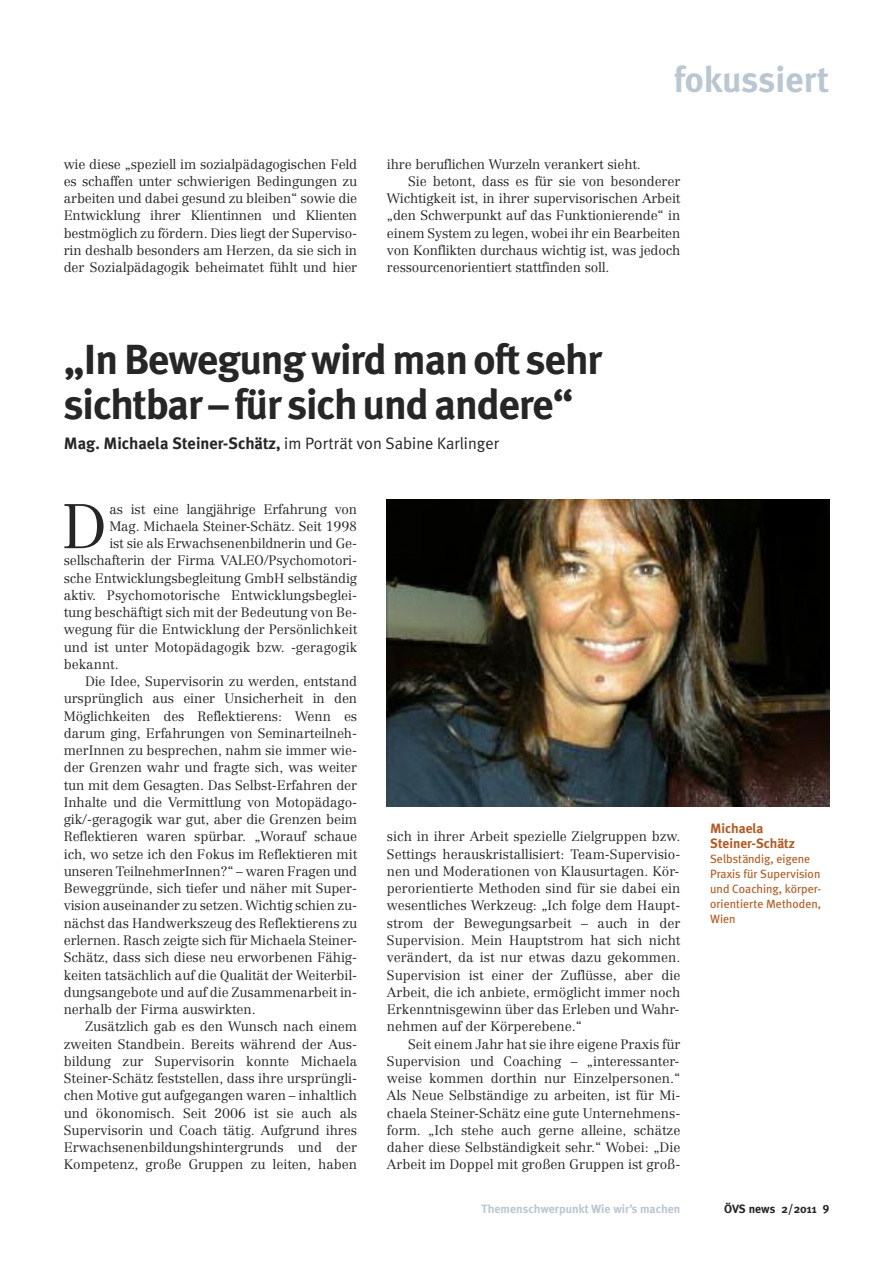
<style>
.page{position:relative;width:893px;height:1263px;background:#fff}
.page>*{position:absolute;margin:0;border:0;box-sizing:border-box;transform-origin:0 0}
.t1{font:300 61.95px "Centennial";color:#272627}
.t2{font:700 42px/45px "Meta Plus";letter-spacing:-.025em;color:#272627}
.t3{font:700 36px "Meta Plus";color:#b9c7d2}
.t4{font:700 16.5px "Meta Plus";color:#272627}
.t5{font:300 13.5px/17.2px "Centennial";letter-spacing:-.005em;color:#272627;text-align:justify}
.t6{font:700 13.5px/15px "Meta Plus";color:#b35b22}
.t7{font:12px/15px "Meta Plus";color:#b35b22}
.t8{font:700 12px "Meta Plus";color:#b9c7d2}
.t9{font:700 12px "Meta Plus";color:#272627}
.s1{font-family:"Meta Plus Normal";font-weight:400}
.s2{font-family:"Meta Plus Bold Caps";font-weight:400}
</style>
<div class="page">
<img style="left:387px;top:499px;width:442px;height:308px">
<h3 class="t3" style="left:674px;top:59px;width:157px">fokussiert</h3>
<p class="t5" style="left:64px;top:156px;width:295px">wie diese „speziell im sozialpädagogischen Feld es schaffen unter schwierigen Bedingungen zu arbeiten und dabei gesund zu bleiben“ sowie die Entwicklung ihrer Klientinnen und Klienten bestmöglich zu fördern. Dies liegt der Superviso&shy;rin deshalb besonders am Herzen, da sie sich in der Sozialpädagogik beheimatet fühlt und hier</p>
<p class="t5" style="left:387px;top:156px;width:255px">ihre beruflichen Wurzeln verankert sieht.</p>
<p class="t5" style="left:408px;top:174px;width:274px">Sie betont, dass es für sie von besonderer</p>
<p class="t5" style="left:387px;top:191px;width:295px">Wichtigkeit ist, in ihrer supervisorischen Arbeit</p>
<p class="t5" style="left:387px;top:208px;width:295px">„den Schwerpunkt auf das Funktionierende“ in</p>
<p class="t5" style="left:387px;top:225px;width:295px">einem System zu legen, wobei ihr ein Bearbeiten</p>
<p class="t5" style="left:387px;top:243px;width:295px">von Konflikten durchaus wichtig ist, was jedoch</p>
<p class="t5" style="left:387px;top:260px;width:224px">ressourcenorientiert stattfinden soll.</p>
<h2 class="t2" style="left:64px;top:337px;width:540px">„InBewegungwirdmanoft sehr sichtbar – für sichundandere“</h2>
<p class="t4" style="left:64px;top:434px;width:437px">Mag. Michaela Steiner-Schätz, <span class="s1">im Porträt von Sabine Karlinger</span></p>
<h1 class="t1" style="left:62px;top:502px;width:46px">D</h1>
<p class="t5" style="left:109px;top:501px;width:249px">as ist eine langjährige Erfahrung von</p>
<p class="t5" style="left:109px;top:519px;width:249px">Mag. Michaela Steiner-Schätz. Seit 1998</p>
<p class="t5" style="left:109px;top:536px;width:249px">ist sie als Erwachsenenbildnerin und Ge-</p>
<p class="t5" style="left:64px;top:553px;width:295px">sellschafterin der Firma VALEO/Psychomotori-</p>
<p class="t5" style="left:64px;top:570px;width:295px">sche Entwicklungsbegleitung GmbH selbständig</p>
<p class="t5" style="left:64px;top:588px;width:295px">aktiv. Psychomotorische Entwicklungsbeglei-</p>
<p class="t5" style="left:64px;top:605px;width:295px">tung beschäftigt sich mit der Bedeutung von Be-</p>
<p class="t5" style="left:64px;top:622px;width:295px">wegung für die Entwicklung der Persönlichkeit</p>
<p class="t5" style="left:64px;top:639px;width:295px">und ist unter Motopädagogik bzw. -geragogik</p>
<p class="t5" style="left:64px;top:657px;width:56px">bekannt.</p>
<p class="t5" style="left:85px;top:674px;width:274px">Die Idee, Supervisorin zu werden, entstand</p>
<p class="t5" style="left:64px;top:691px;width:295px">ursprünglich aus einer Unsicherheit in den</p>
<p class="t5" style="left:64px;top:708px;width:295px">Möglichkeiten des Reflektierens: Wenn es</p>
<p class="t5" style="left:64px;top:726px;width:295px">darum ging, Erfahrungen von Seminarteilneh-</p>
<p class="t5" style="left:64px;top:743px;width:295px">merInnen zu besprechen, nahm sie immer wie-</p>
<p class="t5" style="left:64px;top:760px;width:295px">der Grenzen wahr und fragte sich, was weiter</p>
<p class="t5" style="left:64px;top:777px;width:295px">tun mit dem Gesagten. Das Selbst-Erfahren der</p>
<p class="t5" style="left:64px;top:795px;width:295px">Inhalte und die Vermittlung von Motopädago-</p>
<p class="t5" style="left:64px;top:812px;width:295px">gik/-geragogik war gut, aber die Grenzen beim</p>
<p class="t5" style="left:64px;top:829px;width:295px">Reflektieren waren spürbar. „Worauf schaue</p>
<p class="t5" style="left:64px;top:846px;width:295px">ich, wo setze ich den Fokus im Reflektieren mit</p>
<p class="t5" style="left:64px;top:864px;width:295px">unseren TeilnehmerInnen?“ – waren Fragen und</p>
<p class="t5" style="left:64px;top:881px;width:295px">Beweggründe, sich tiefer und näher mit Super-</p>
<p class="t5" style="left:64px;top:898px;width:295px">vision auseinander zu setzen. Wichtig schien zu-</p>
<p class="t5" style="left:64px;top:915px;width:295px">nächst das Handwerkszeug des Reflektierens zu</p>
<p class="t5" style="left:64px;top:933px;width:295px">erlernen. Rasch zeigte sich für Michaela Steiner-</p>
<p class="t5" style="left:64px;top:950px;width:295px">Schätz, dass sich diese neu erworbenen Fähig-</p>
<p class="t5" style="left:64px;top:967px;width:295px">keiten tatsächlich auf die Qualität der Weiterbil-</p>
<p class="t5" style="left:64px;top:984px;width:295px">dungsangebote und auf die Zusammenarbeit in-</p>
<p class="t5" style="left:64px;top:1002px;width:193px">nerhalb der Firma auswirkten.</p>
<p class="t5" style="left:85px;top:1019px;width:274px">Zusätzlich gab es den Wunsch nach einem</p>
<p class="t5" style="left:64px;top:1036px;width:295px">zweiten Standbein. Bereits während der Aus-</p>
<p class="t5" style="left:64px;top:1053px;width:295px">bildung zur Supervisorin konnte Michaela</p>
<p class="t5" style="left:64px;top:1071px;width:295px">Steiner-Schätz feststellen, dass ihre ursprüngli-</p>
<p class="t5" style="left:64px;top:1088px;width:295px">chen Motive gut aufgegangen waren – inhaltlich</p>
<p class="t5" style="left:64px;top:1105px;width:295px">und ökonomisch. Seit 2006 ist sie auch als</p>
<p class="t5" style="left:64px;top:1122px;width:295px">Supervisorin und Coach tätig. Aufgrund ihres</p>
<p class="t5" style="left:64px;top:1140px;width:295px">Erwachsenenbildungshintergrunds und der</p>
<p class="t5" style="left:64px;top:1157px;width:295px">Kompetenz, große Gruppen zu leiten, haben</p>
<p class="t5" style="left:387px;top:829px;width:295px">sich in ihrer Arbeit spezielle Zielgruppen bzw.<br>Settings herauskristallisiert: Team-Supervisio&shy;nen und Moderationen von Klausurtagen. Kör&shy;perorientierte Methoden sind für sie dabei ein wesentliches Werkzeug: „Ich folge dem Haupt&shy;strom der Bewegungsarbeit – auch in der Supervision. Mein Hauptstrom hat sich nicht verändert, da ist nur etwas dazu gekommen.<br>Supervision ist einer der Zuflüsse, aber die Arbeit, die ich anbiete, ermöglicht immer noch Erkenntnisgewinn über das Erleben und Wahr&shy;nehmen auf der Körperebene.“</p>
<p class="t5" style="left:387px;top:1036px;width:295px;text-indent:21px">Seit einem Jahr hat sie ihre eigene Praxis für Supervision und Coaching – „interessanter&shy;weise kommen dorthin nur Einzelpersonen.“ Als Neue Selbständige zu arbeiten, ist für Mi&shy;chaela Steiner-Schätz eine gute Unternehmens&shy;form. „Ich stehe auch gerne alleine, schätze daher diese Selbständigkeit sehr.“ Wobei: „Die Arbeit im Doppel mit großen Gruppen ist groß-</p>
<p class="t6" style="left:710px;top:820px;width:86px">Michaela<br>Steiner-Schätz</p>
<p class="t7" style="left:710px;top:851px;width:113px">Selbständig, eigene<br>Praxis für Supervision und Coaching, körper&shy;orientierte Methoden,<br>Wien</p>
<p class="t8" style="left:482px;top:1202px;width:200px">Themenschwerpunkt Wie wir’s machen</p>
<p class="t9" style="left:724px;top:1202px;width:107px">ÖVS news 2/2011 <span class="s2">9</span></p>
</div>
